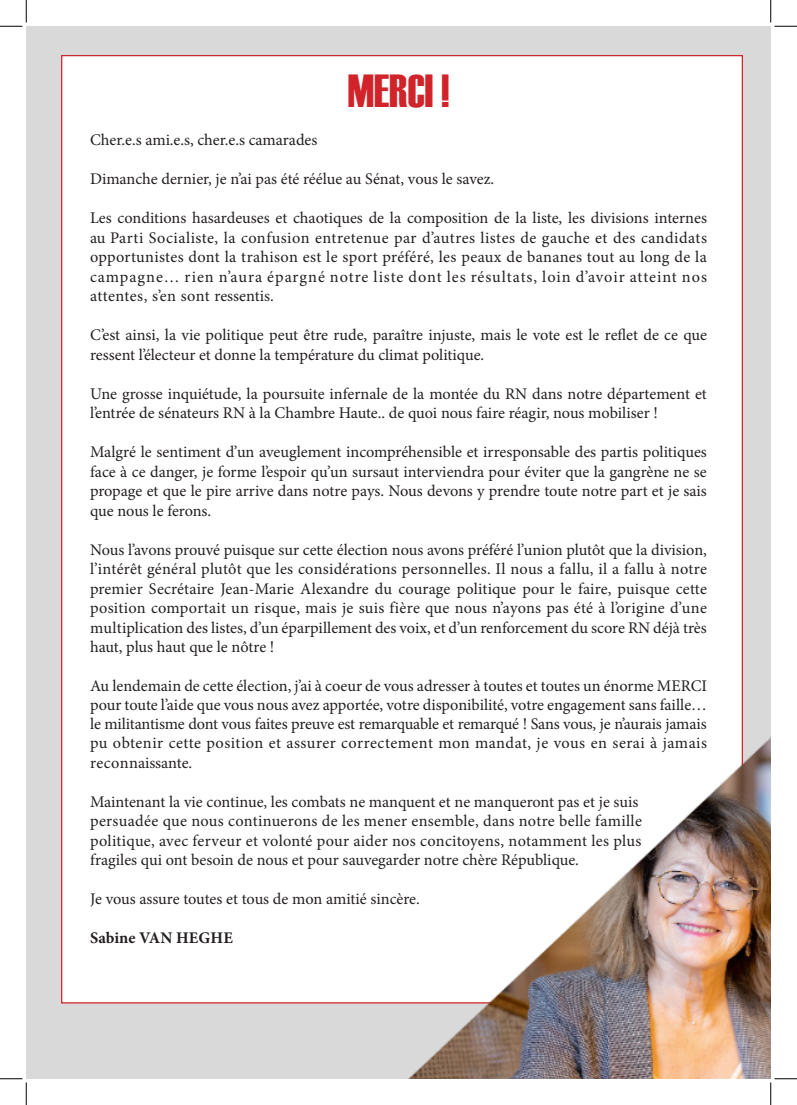
<style>
.page{position:relative;width:797px;height:1105px;background:#fff}
.page>*{position:absolute;margin:0;border:0;box-sizing:border-box;transform-origin:0 0}
.t1{font:46.25px "Haettenschweiler";color:#d1232a}
.t2{font:16.25px/19.5px "Minion Pro";color:#231f20;text-align:justify}
.t3{font:16.25px "Minion Pro";letter-spacing:.02em;color:#231f20}
.t4{font:700 16.25px "Minion Pro";letter-spacing:.005em;color:#231f20}
</style>
<div class="page">
<div style="left:26px;top:26px;width:744px;height:1053px;background:#d9d9d9"></div>
<div style="left:61px;top:55px;width:682px;height:948px;background:#fff;border:1px solid #d1232a"></div>
<img style="left:302px;top:610px;width:468px;height:469px">
<svg style="left:0;top:0;width:27px;height:27px"></svg>
<svg style="left:0;top:1078px;width:27px;height:27px"></svg>
<svg style="left:770px;top:0;width:27px;height:27px"></svg>
<svg style="left:770px;top:1078px;width:27px;height:27px"></svg>
<p class="t1" style="left:348px;top:59px;width:103px">MERCI !</p>
<p class="t2" style="left:90px;top:130px;width:229px">Cher.e.s ami.e.s, cher.e.s camarades</p>
<p class="t2" style="left:90px;top:169px;width:405px">Dimanche dernier, je n’ai pas été réélue au Sénat, vous le savez.</p>
<p class="t2" style="left:90px;top:208px;width:618px">Les conditions hasardeuses et chaotiques de la composition de la liste, les divisions internes au Parti Socialiste, la confusion entretenue par d’autres listes de gauche et des candidats opportunistes dont la trahison est le sport préféré, les peaux de bananes tout au long de la campagne… rien n’aura épargné notre liste dont les résultats, loin d’avoir atteint nos</p>
<p class="t2" style="left:90px;top:286px;width:185px">attentes, s’en sont ressentis.</p>
<p class="t2" style="left:90px;top:325px;width:618px">C’est ainsi, la vie politique peut être rude, paraître injuste, mais le vote est le reflet de ce que ressent l’électeur et donne la température du climat politique.</p>
<p class="t2" style="left:90px;top:384px;width:618px">Une grosse inquiétude, la poursuite infernale de la montée du RN dans notre département et l’entrée de sénateurs RN à la Chambre Haute.. de quoi nous faire réagir, nous mobiliser !</p>
<p class="t2" style="left:90px;top:442px;width:618px">Malgré le sentiment d’un aveuglement incompréhensible et irresponsable des partis politiques face à ce danger, je forme l’espoir qu’un sursaut interviendra pour éviter que la gangrène ne se propage et que le pire arrive dans notre pays. Nous devons y prendre toute notre part et je sais que nous le ferons.</p>
<p class="t2" style="left:90px;top:540px;width:618px">Nous l’avons prouvé puisque sur cette élection nous avons préféré l’union plutôt que la division, l’intérêt général plutôt que les considérations personnelles. Il nous a fallu, il a fallu à notre premier Secrétaire Jean-Marie Alexandre du courage politique pour le faire, puisque cette position comportait un risque, mais je suis fière que nous n’ayons pas été à l’origine d’une multiplication des listes, d’un éparpillement des voix, et d’un renforcement du score RN déjà très haut, plus haut que le nôtre !</p>
<p class="t2" style="left:90px;top:676px;width:618px;line-height:19.1px">Au lendemain de cette élection, j’ai à coeur de vous adresser à toutes et toutes un énorme MERCI pour toute l’aide que vous nous avez apportée, votre disponibilité, votre engagement sans faille… le militantisme dont vous faites preuve est remarquable et remarqué ! Sans vous, je n’aurais jamais pu obtenir cette position et assurer correctement mon mandat, je vous en serai à jamais reconnaissante.</p>
<p class="t2" style="left:90px;top:792px;width:550px">Maintenant la vie continue, les combats ne manquent et ne manqueront pas et je suis</p>
<p class="t3" style="left:90px;top:810px;width:553px">persuadée que nous continuerons de les mener ensemble, dans notre belle famille</p>
<p class="t2" style="left:90px;top:831px;width:552px">politique, avec ferveur et volonté pour aider nos concitoyens, notamment les plus</p>
<p class="t2" style="left:90px;top:850px;width:490px">fragiles qui ont besoin de nous et pour sauvegarder notre chère République.</p>
<p class="t2" style="left:90px;top:889px;width:331px">Je vous assure toutes et tous de mon amitié sincère.</p>
<p class="t4" style="left:90px;top:926px;width:144px">Sabine VAN HEGHE</p>
</div>
